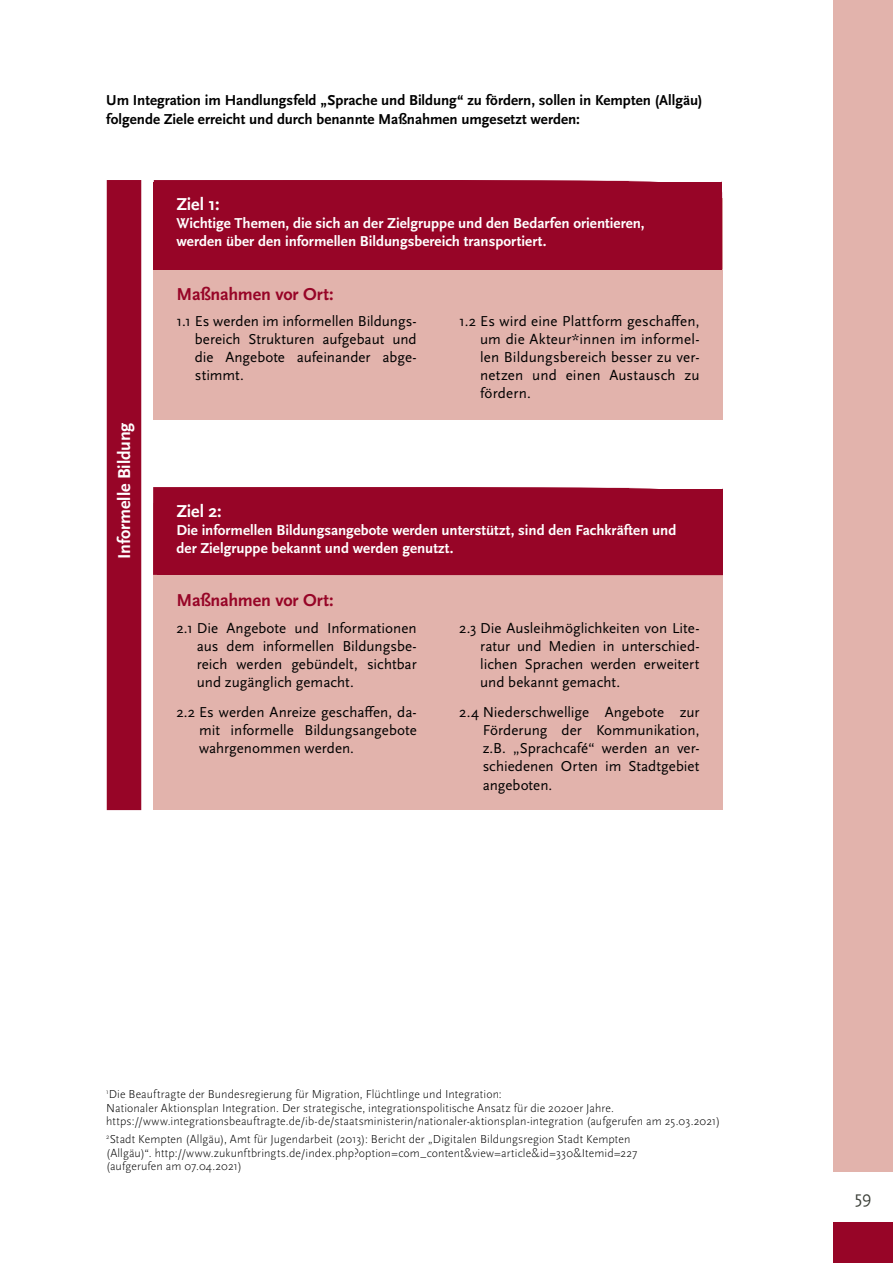
<style>
.page{position:relative;width:893px;height:1263px;background:#fff}
.page>*{position:absolute;margin:0;border:0;box-sizing:border-box;transform-origin:0 0}
.t1{font:700 18px "Scala Sans Pro";letter-spacing:-.01em;color:#970527}
.t2{font:700 18px "Scala Sans Pro";letter-spacing:-.01em;color:#fff}
.t3{font:18px "Scala Sans Pro";color:#3d413a}
.t4{font:15px/18px "Scala Sans Pro";letter-spacing:.005em;color:#000;text-align:justify}
.t5{font:700 15px/18px "Scala Sans Pro";color:#fff}
.t6{font:700 15px/19.5px "Scala Sans Pro";color:#000}
.t7{font:300 12px/13.5px "Scala Sans Pro";letter-spacing:.01em;color:#000}
</style>
<div class="page">
<div style="left:153px;top:198px;width:570px;height:222px;background:#e2b3ac"></div>
<div style="left:154px;top:180px;width:568px;height:89px;background:#970527"></div>
<div style="left:107px;top:180px;width:34px;height:630px;background:#970527"></div>
<div style="left:153px;top:504px;width:570px;height:306px;background:#e2b3ac"></div>
<div style="left:153px;top:487px;width:570px;height:88px;background:#970527"></div>
<div style="left:833px;top:0;width:60px;height:1171px;background:#e2b3ac"></div>
<div style="left:833px;top:1222px;width:60px;height:41px;background:#970527"></div>
<p class="t6" style="left:106px;top:90px;width:598px">Um Integration im Handlungsfeld „Sprache und Bildung“ zu fördern, sollen in Kempten (Allgäu) folgende Ziele erreicht und durch benannte Maßnahmen umgesetzt werden:</p>
<p class="t2" style="left:114px;top:559px;width:138px;rotate:-90deg">Informelle Bildung</p>
<p class="t2" style="left:176px;top:194px;width:45px">Ziel 1:</p>
<p class="t5" style="left:176px;top:214px;width:470px">Wichtige Themen, die sich an der Zielgruppe und den Bedarfen orientieren, werden über den informellen Bildungsbereich transportiert.</p>
<p class="t1" style="left:176px;top:283px;width:159px">Maßnahmen vor Ort:</p>
<p class="t4" style="left:195px;top:312px;width:223px;text-indent:-18px">1.1 Es werden im informellen Bildungs&shy;bereich Strukturen aufgebaut und die Angebote aufeinander abge&shy;stimmt.</p>
<p class="t4" style="left:480px;top:312px;width:221px;text-indent:-21px">1.2 Es wird eine Plattform geschaffen, um die Akteur*innen im informel&shy;len Bildungsbereich besser zu ver&shy;netzen und einen Austausch zu fördern.</p>
<p class="t2" style="left:176px;top:500px;width:47px">Ziel 2:</p>
<p class="t5" style="left:176px;top:521px;width:501px">Die informellen Bildungsangebote werden unterstützt, sind den Fachkräften und der Zielgruppe bekannt und werden genutzt.</p>
<p class="t1" style="left:176px;top:590px;width:159px">Maßnahmen vor Ort:</p>
<p class="t4" style="left:197px;top:619px;width:221px;text-indent:-20px">2.1 Die Angebote und Informationen aus dem informellen Bildungsbe&shy;reich werden gebündelt, sichtbar und zugänglich gemacht.</p>
<p class="t4" style="left:199px;top:703px;width:219px;text-indent:-23px">2.2 Es werden Anreize geschaffen, da&shy;mit informelle Bildungsangebote wahrgenommen werden.</p>
<p class="t4" style="left:480px;top:619px;width:221px;text-indent:-21px">2.3 Die Ausleihmöglichkeiten von Lite&shy;ratur und Medien in unterschied&shy;lichen Sprachen werden erweitert und bekannt gemacht.</p>
<p class="t4" style="left:483px;top:703px;width:218px;text-indent:-23px">2.4 Niederschwellige Angebote zur Förderung der Kommunikation, z.B. „Sprachcafé“ werden an ver&shy;schiedenen Orten im Stadtgebiet angeboten.</p>
<p class="t7" style="left:106px;top:1088px;width:615px"><sup>1</sup>Die Beauftragte der Bundesregierung für Migration, Flüchtlinge und Integration:<br>Nationaler Aktionsplan Integration. Der strategische, integrationspolitische Ansatz für die 2020er Jahre. https://www.integrationsbeauftragte.de/ib-de/staatsministerin/nationaler-aktionsplan-integration (aufgerufen am 25.03.2021)</p>
<p class="t7" style="left:106px;top:1132px;width:533px"><sup>2</sup>Stadt Kempten (Allgäu), Amt für Jugendarbeit (2013): Bericht der „Digitalen Bildungsregion Stadt Kempten (Allgäu)“. http://www.zukunftbringts.de/index.php?option=com_content&amp;view=article&amp;id=330&amp;Itemid=227 (aufgerufen am 07.04.2021)</p>
<p class="t3" style="left:855px;top:1187px;width:18px">59</p>
</div>
